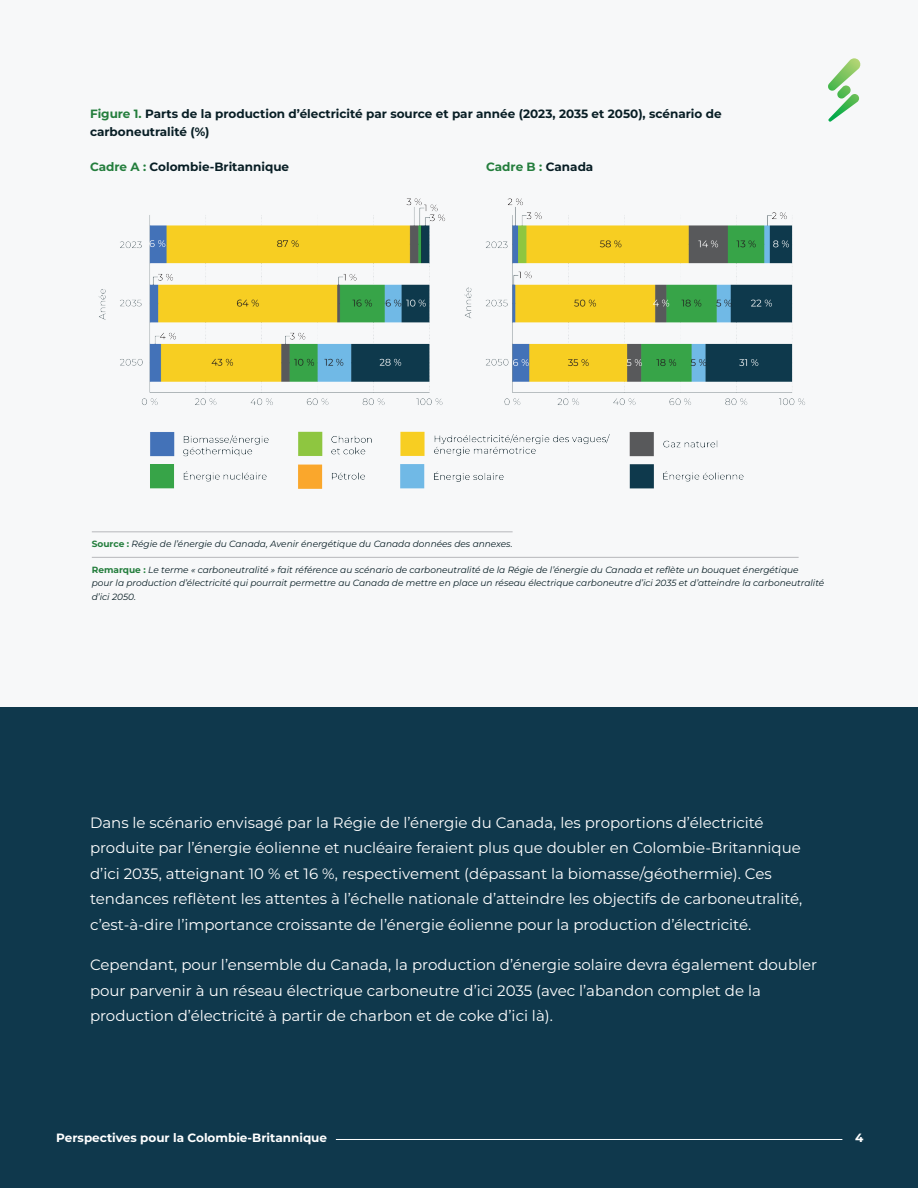
<style>
.page{position:relative;width:918px;height:1188px;background:#0f384c}
.page>*{position:absolute;margin:0;border:0;box-sizing:border-box;transform-origin:0 0}
.Body_Copy__Space_Before{font:15px/25.5px "Montserrat";color:#fff}
.Title__Dark{font:700 12px/18px "Montserrat";color:#081e25}
.t1{font:700 12px "Montserrat";color:#fff}
.Title__Dark-2{font:700 12px "Montserrat";color:#247e3d}
.Source_Note__Dark{font:italic 9px/13.5px "Montserrat";color:#081e25}
.s1{color:#247e3d}
.s2{color:#081e25}
.s3{font-weight:700;font-style:normal;color:#247e3d}
</style>
<div class="page">
<hr style="left:336px;top:1139px;width:506px;height:1px;background:#fff">
<div style="left:0;top:0;width:918px;height:706px;background:#f7f8f9"></div>
<img style="left:98px;top:198px;width:708px;height:291px">
<hr style="left:92px;top:531px;width:421px;height:1px;background:#b6b7bb">
<hr style="left:92px;top:557px;width:707px;height:1px;background:#b6b7bb">
<svg style="left:828px;top:58px;width:33px;height:64px"></svg>
<p class="Title__Dark" style="left:90px;top:104px;width:633px"><span class="s1">Figure 1.</span> Parts de la production d’électricité par source et par année (2023, 2035 et 2050), scénario de carboneutralité (%)</p>
<p class="Title__Dark" style="left:90px;top:158px;width:201px"><span class="s1">Cadre A :</span> Colombie-Britannique</p>
<p class="Title__Dark-2" style="left:486px;top:159px;width:109px">Cadre B : <span class="s2">Canada</span></p>
<p class="Source_Note__Dark" style="left:92px;top:537px;width:422px"><span class="s3">Source :</span> Régie de l’énergie du Canada, Avenir énergétique du Canada données des annexes.</p>
<p class="Source_Note__Dark" style="left:92px;top:563px;width:734px"><span class="s3">Remarque :</span> Le terme « carboneutralité » fait référence au scénario de carboneutralité de la Régie de l’énergie du Canada et reflète un bouquet énergétique<br>pour la production d’électricité qui pourrait permettre au Canada de mettre en place un réseau électrique carboneutre d’ici 2035 et d’atteindre la carboneutralité d’ici 2050.</p>
<p class="Body_Copy__Space_Before" style="left:90px;top:809px;width:714px">Dans le scénario envisagé par la Régie de l’énergie du Canada, les proportions d’électricité produite par l’énergie éolienne et nucléaire feraient plus que doubler en Colombie-Britannique d’ici 2035, atteignant 10 % et 16 %, respectivement (dépassant la biomasse/géothermie). Ces tendances reflètent les attentes à l’échelle nationale d’atteindre les objectifs de carboneutralité, c’est-à-dire l’importance croissante de l’énergie éolienne pour la production d’électricité.</p>
<p class="Body_Copy__Space_Before" style="left:90px;top:952px;width:729px">Cependant, pour l’ensemble du Canada, la production d’énergie solaire devra également doubler pour parvenir à un réseau électrique carboneutre d’ici 2035 (avec l’abandon complet de la production d’électricité à partir de charbon et de coke d’ici là).</p>
<p class="t1" style="left:56px;top:1130px;width:272px">Perspectives pour la Colombie-Britannique</p>
<p class="t1" style="left:855px;top:1130px;width:10px">4</p>
</div>
